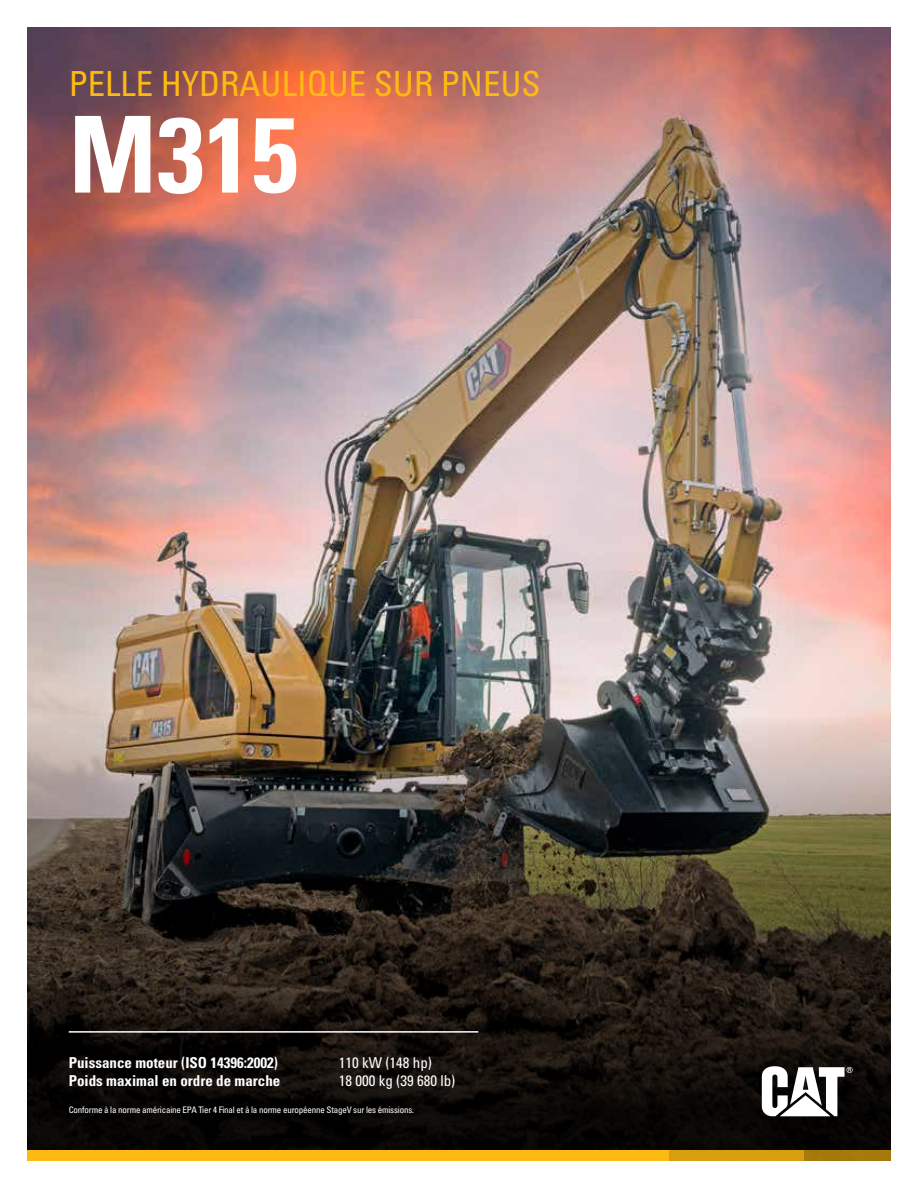
<style>
.page{position:relative;width:918px;height:1188px;background:#fff}
.page>*{position:absolute;margin:0;border:0;box-sizing:border-box;transform-origin:0 0}
.t1{font:106.2px "Univers LTCYR 67 Bold Cond";color:#fff}
.t2{font:condensed 34.5px "Univers LTCYR 57";color:#fdba12}
.t3{font:15px "Univers LTCYR 67 Bold Cond";color:#fff}
.t4{font:condensed 15px "Univers LTCYR 57";color:#fff}
.t5{font:condensed 9px "Univers LTCYR 57";letter-spacing:-.02em;color:#fff}
</style>
<div class="page">
<img style="left:27px;top:27px;width:864px;height:1124px">
<div style="left:27px;top:1151px;width:641px;height:10px;background:#fdba12"></div>
<div style="left:667px;top:1151px;width:137px;height:10px;background:#d79e10"></div>
<div style="left:804px;top:1151px;width:87px;height:10px;background:#a5790c"></div>
<svg style="left:762px;top:1066px;width:91px;height:50px"></svg>
<hr style="left:69px;top:1031px;width:409px;height:2px;background:#fff">
<h2 class="t2" style="left:69px;top:62px;width:473px">PELLE HYDRAULIQUE SUR PNEUS</h2>
<h1 class="t1" style="left:69px;top:90px;width:231px">M315</h1>
<h3 class="t3" style="left:69px;top:1054px;width:211px">Puissance moteur (ISO 14396:2002)</h3>
<h3 class="t4" style="left:339px;top:1053px;width:95px">110 kW (148 hp)</h3>
<h3 class="t3" style="left:69px;top:1072px;width:213px">Poids maximal en ordre de marche</h3>
<h3 class="t4" style="left:339px;top:1071px;width:118px">18 000 kg (39 680 lb)</h3>
<p class="t5" style="left:69px;top:1105px;width:347px">Conforme à la norme américaine EPA Tier 4 Final et à la norme européenne StageV sur les émissions.</p>
</div>
